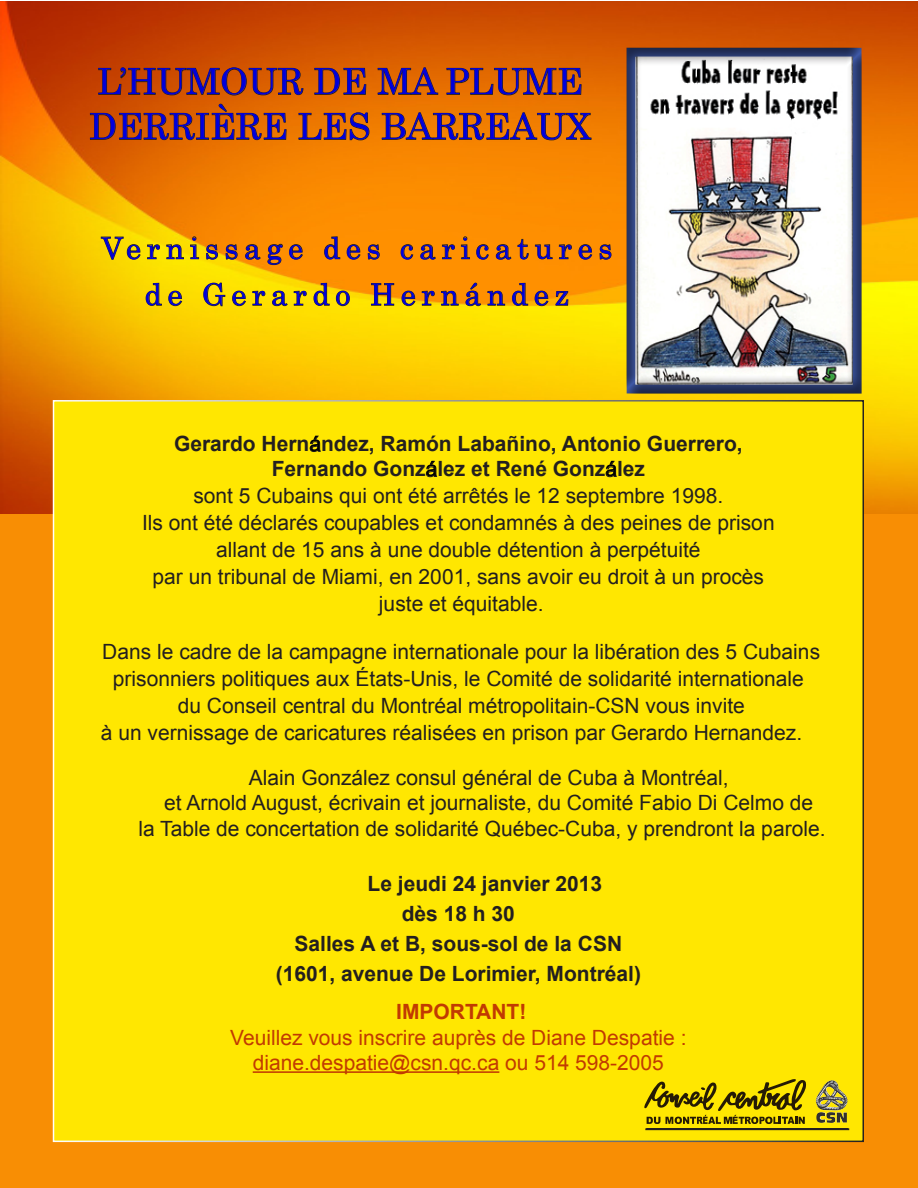
<style>
.page{position:relative;width:918px;height:1188px;background:#fff}
.page>*{position:absolute;margin:0;border:0;box-sizing:border-box;transform-origin:0 0}
.t1{font:36px/45px "Century";color:#00d}
.t2{font:30px "Century";letter-spacing:.19em;color:#00d}
.t3{font:21px/27px "Arial";color:#231f20;text-align:center}
.t4{font:700 21px "Arial";color:#231f20}
.t5{font:21px "Arial";color:#c13a02}
.t6{font:700 21px "Arial";color:#c13a02}
.s1{font-weight:400;color:#000}
.s2{font-weight:700}
.s3{color:#000}
</style>
<div class="page">
<div style="left:0;top:513px;width:918px;height:675px;background:#f88e04"></div>
<img style="left:0;top:2px;width:918px;height:511px">
<div style="left:54px;top:401px;width:809px;height:740px;background:#ffe701"></div>
<hr style="left:253px;top:1071px;width:246px;height:2px;background:#c13a02">
<svg style="left:309px;top:435px;width:12px;height:17px"></svg>
<svg style="left:426px;top:461px;width:12px;height:17px"></svg>
<svg style="left:605px;top:461px;width:12px;height:17px"></svg>
<svg style="left:101px;top:236px;width:40px;height:24px"></svg>
<svg style="left:147px;top:244px;width:13px;height:15px"></svg>
<svg style="left:166px;top:244px;width:18px;height:15px"></svg>
<svg style="left:190px;top:236px;width:9px;height:23px"></svg>
<svg style="left:206px;top:244px;width:12px;height:16px"></svg>
<svg style="left:225px;top:244px;width:13px;height:16px"></svg>
<svg style="left:245px;top:244px;width:16px;height:16px"></svg>
<svg style="left:267px;top:243px;width:16px;height:22px"></svg>
<svg style="left:289px;top:244px;width:14px;height:16px"></svg>
<svg style="left:324px;top:236px;width:37px;height:24px"></svg>
<svg style="left:368px;top:244px;width:12px;height:16px"></svg>
<svg style="left:400px;top:244px;width:14px;height:16px"></svg>
<svg style="left:420px;top:244px;width:16px;height:16px"></svg>
<svg style="left:442px;top:244px;width:13px;height:15px"></svg>
<svg style="left:461px;top:236px;width:9px;height:23px"></svg>
<svg style="left:476px;top:244px;width:13px;height:16px"></svg>
<svg style="left:496px;top:239px;width:33px;height:21px"></svg>
<svg style="left:535px;top:244px;width:18px;height:16px"></svg>
<svg style="left:559px;top:244px;width:13px;height:15px"></svg>
<svg style="left:578px;top:244px;width:15px;height:16px"></svg>
<svg style="left:599px;top:244px;width:13px;height:16px"></svg>
<svg style="left:146px;top:283px;width:16px;height:23px"></svg>
<svg style="left:168px;top:290px;width:15px;height:16px"></svg>
<svg style="left:203px;top:282px;width:23px;height:25px"></svg>
<svg style="left:232px;top:290px;width:14px;height:16px"></svg>
<svg style="left:252px;top:290px;width:14px;height:16px"></svg>
<svg style="left:272px;top:290px;width:35px;height:17px"></svg>
<svg style="left:313px;top:283px;width:17px;height:23px"></svg>
<svg style="left:336px;top:290px;width:14px;height:16px"></svg>
<svg style="left:371px;top:283px;width:23px;height:23px"></svg>
<svg style="left:401px;top:290px;width:15px;height:16px"></svg>
<svg style="left:422px;top:290px;width:13px;height:16px"></svg>
<svg style="left:441px;top:290px;width:18px;height:16px"></svg>
<svg style="left:465px;top:282px;width:40px;height:25px"></svg>
<svg style="left:512px;top:283px;width:16px;height:23px"></svg>
<svg style="left:534px;top:290px;width:15px;height:16px"></svg>
<svg style="left:555px;top:291px;width:14px;height:15px"></svg>
<div style="left:625px;top:47px;width:237px;height:349px;background:#231f20;opacity:.66"></div>
<svg style="left:98px;top:65px;width:206px;height:31px;background:#ae4806"></svg>
<svg style="left:314px;top:68px;width:53px;height:27px"></svg>
<svg style="left:377px;top:65px;width:62px;height:30px;background:#b85907"></svg>
<svg style="left:446px;top:65px;width:136px;height:31px;background:#bb5b06"></svg>
<svg style="left:90px;top:103px;width:197px;height:37px;background:#b85306"></svg>
<svg style="left:298px;top:112px;width:72px;height:29px;background:#bf6507"></svg>
<svg style="left:382px;top:112px;width:210px;height:29px;background:#c26807"></svg>
<svg style="left:644px;top:1079px;width:162px;height:45px"></svg>
<div style="left:645px;top:1128px;width:204px;height:2px;border:2px solid #231f20"></div>
<img style="left:816px;top:1080px;width:32px;height:31px">
<p class="t1" style="left:89px;top:56px;width:503px">L’HUMOUR DE MA PLUME<br>DERRIÈRE LES BARREAUX</p>
<p class="t2" style="left:101px;top:223px;width:512px">Vernissage des caricatures</p>
<p class="t2" style="left:145px;top:269px;width:426px">de Gerardo Hernández</p>
<p class="t4" style="left:174px;top:430px;width:570px">Gerardo Hern<span class="s1">á</span>ndez, Ramón Labañino, Antonio Guerrero,</p>
<p class="t3" style="left:142px;top:456px;width:634px"><span class="s2">Fernando Gonz</span><span class="s3">á</span><span class="s2">lez et René Gonz</span><span class="s3">á</span><span class="s2">lez<br></span>sont 5 Cubains qui ont été arrêtés le 12 septembre 1998.<br>Ils ont été déclarés coupables et condamnés à des peines de prison allant de 15 ans à une double détention à perpétuité<br>par un tribunal de Miami, en 2001, sans avoir eu droit à un procès juste et équitable.</p>
<p class="t3" style="left:102px;top:638px;width:719px">Dans le cadre de la campagne internationale pour la libération des 5 Cubains</p>
<p class="t3" style="left:113px;top:665px;width:692px">prisonniers politiques aux États-Unis, le Comité de solidarité internationale</p>
<p class="t3" style="left:178px;top:692px;width:569px">du Conseil central du Montréal métropolitain-CSN vous invite</p>
<p class="t3" style="left:101px;top:719px;width:703px">à un vernissage de caricatures réalisées en prison par Gerardo Hernandez.</p>
<p class="t3" style="left:249px;top:765px;width:481px">Alain González consul général de Cuba à Montréal,</p>
<p class="t3" style="left:164px;top:790px;width:650px">et Arnold August, écrivain et journaliste, du Comité Fabio Di Celmo de</p>
<p class="t3" style="left:138px;top:815px;width:689px">la Table de concertation de solidarité Québec-Cuba, y prendront la parole.</p>
<p class="t4" style="left:368px;top:870px;width:236px">Le jeudi 24 janvier 2013</p>
<p class="t4" style="left:402px;top:900px;width:115px">dès 18 h 30</p>
<p class="t4" style="left:295px;top:930px;width:329px">Salles A et B, sous-sol de la CSN</p>
<p class="t4" style="left:276px;top:960px;width:367px">(1601, avenue De Lorimier, Montréal)</p>
<p class="t6" style="left:396px;top:998px;width:132px">IMPORTANT!</p>
<p class="t5" style="left:230px;top:1024px;width:458px">Veuillez vous inscrire auprès de Diane Despatie :</p>
<p class="t5" style="left:253px;top:1049px;width:413px">diane.despatie@csn.qc.ca ou 514 598-2005</p>
</div>
